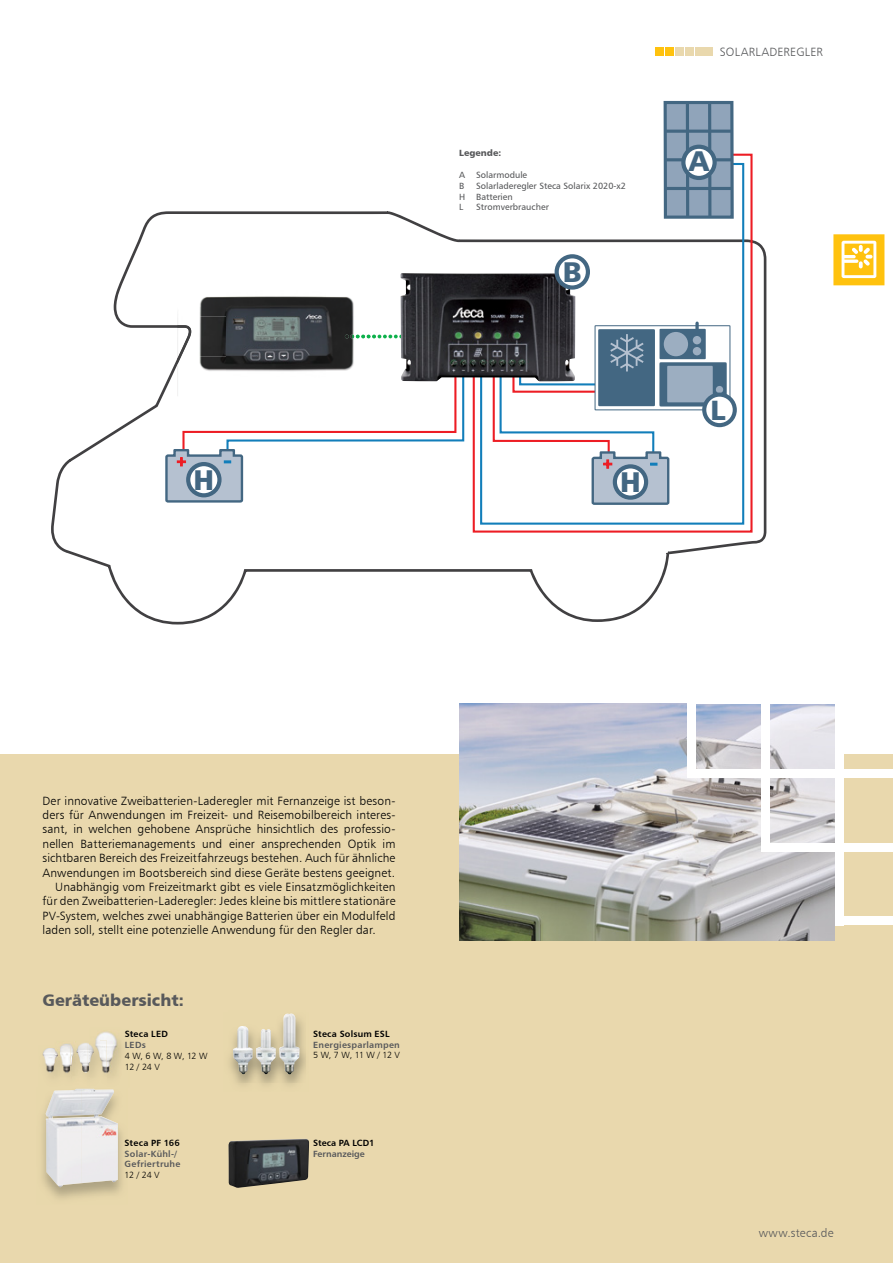
<style>
.page{position:relative;width:893px;height:1263px;background:#fff}
.page>*{position:absolute;margin:0;border:0;box-sizing:border-box;transform-origin:0 0}
.t1{font:28.65px "Humanist 777 BT Black B";color:#436782}
.t2{font:28.05px "Humanist 777 BT Black B";color:#436782}
.t3{font:16.5px "Humanist 777 BT Black B";color:#58595b}
.t4{font:12px "Humanist 777 BT Light B";letter-spacing:.01em;color:#000}
.t5{font:12px "Humanist 777 BT Light B";letter-spacing:.02em;color:#58595b}
.t6{font:9px/10.8px "Humanist 777 BT Roman B";color:#58595b}
.t7{font:9px/10.8px "Humanist 777 BT Bold B";letter-spacing:.025em;color:#58595b}
.t8{font:9px/10.8px "Humanist 777 BT Light B";letter-spacing:-.05em;color:#000}
.t9{font:9px "Humanist 777 BT Bold B";letter-spacing:.02em;color:#000}
.t10{font:9px "Humanist 777 BT Bold B";color:#000}
.t11{font:9px "Humanist 777 BT Bold B";color:#58595b}
.t12{font:9px "Humanist 777 BT Black B";color:#58595b}
</style>
<div class="page">
<div style="left:0;top:755px;width:893px;height:508px;background:#e9d8ad"></div>
<svg style="left:51px;top:211px;width:715px;height:413px"></svg>
<svg style="left:472px;top:153px;width:282px;height:381px"></svg>
<svg style="left:479px;top:162px;width:266px;height:364px"></svg>
<svg style="left:376px;top:335px;width:24px;height:3px"></svg>
<svg style="left:164px;top:370px;width:301px;height:134px"></svg>
<div style="left:595px;top:326px;width:135px;height:84px;background:#fff"></div>
<div style="left:595px;top:325px;width:135px;height:85px;border:1px solid #436782"></div>
<svg style="left:660px;top:363px;width:66px;height:42px"></svg>
<div style="left:659px;top:362px;width:68px;height:44px;border:2px solid #436782"></div>
<div style="left:667px;top:366px;width:46px;height:36px;background:#9caec1"></div>
<div style="left:716px;top:386px;width:7px;height:7px;background:#9caec1;border-radius:50%"></div>
<svg style="left:695px;top:323px;width:4px;height:6px"></svg>
<div style="left:660px;top:330px;width:45px;height:28px;background:#436782"></div>
<div style="left:659px;top:329px;width:47px;height:30px;border:1px solid #436782"></div>
<div style="left:664px;top:332px;width:24px;height:24px;background:#9caec1;border-radius:50%"></div>
<div style="left:693px;top:336px;width:8px;height:8px;background:#9caec1;border-radius:50%"></div>
<div style="left:693px;top:347px;width:8px;height:8px;background:#9caec1;border-radius:50%"></div>
<div style="left:599px;top:330px;width:55px;height:75px;background:#436782"></div>
<div style="left:598px;top:329px;width:57px;height:77px;border:1px solid #436782"></div>
<div style="left:665px;top:102px;width:67px;height:115px;background:#90a4ba"></div>
<div style="left:664px;top:101px;width:70px;height:118px;border:3px solid #436782"></div>
<hr style="left:665px;top:187px;width:67px;height:3px;background:#436782">
<hr style="left:665px;top:158px;width:67px;height:3px;background:#436782">
<hr style="left:665px;top:130px;width:67px;height:3px;background:#436782">
<hr style="left:686px;top:103px;width:3px;height:114px;background:#436782">
<hr style="left:708px;top:103px;width:3px;height:114px;background:#436782">
<svg style="left:492px;top:334px;width:179px;height:172px"></svg>
<img style="left:400px;top:273px;width:175px;height:108px">
<img style="left:177px;top:277px;width:199px;height:119px">
<img style="left:177px;top:325px;width:14px;height:40px">
<img style="left:345px;top:335px;width:31px;height:3px">
<div style="left:188px;top:464px;width:31px;height:31px;background:#fff;border-radius:50%"></div>
<div style="left:186px;top:462px;width:36px;height:35px;border:4px solid #436782;border-radius:50%"></div>
<div style="left:704px;top:395px;width:31px;height:30px;background:#fff;border-radius:50%"></div>
<div style="left:702px;top:393px;width:35px;height:34px;border:4px solid #436782;border-radius:50%"></div>
<svg style="left:683px;top:147px;width:32px;height:31px"></svg>
<div style="left:681px;top:145px;width:36px;height:35px;border:4px solid #436782;border-radius:50%"></div>
<svg style="left:615px;top:466px;width:31px;height:32px"></svg>
<div style="left:613px;top:464px;width:35px;height:36px;border:4px solid #436782;border-radius:50%"></div>
<div style="left:557px;top:256px;width:31px;height:31px;background:#fff;border-radius:50%"></div>
<div style="left:555px;top:254px;width:35px;height:36px;border:4px solid #436782;border-radius:50%"></div>
<img style="left:42px;top:1088px;width:80px;height:111px">
<img style="left:46px;top:1089px;width:72px;height:49px">
<img style="left:46px;top:1138px;width:36px;height:49px">
<div style="left:82px;top:1138px;width:36px;height:45px;background:#eceaed"></div>
<img style="left:228px;top:1139px;width:81px;height:49px">
<img style="left:229px;top:1016px;width:77px;height:67px">
<img style="left:233px;top:1013px;width:67px;height:61px">
<img style="left:43px;top:1048px;width:12px;height:28px">
<img style="left:62px;top:1044px;width:14px;height:31px">
<img style="left:59px;top:1046px;width:12px;height:29px">
<img style="left:55px;top:1051px;width:4px;height:24px">
<img style="left:87px;top:1043px;width:3px;height:34px">
<img style="left:76px;top:1043px;width:11px;height:32px">
<img style="left:90px;top:1032px;width:31px;height:44px">
<img style="left:459px;top:704px;width:376px;height:237px">
<div style="left:687px;top:769px;width:206px;height:9px;background:#fff"></div>
<div style="left:761px;top:843px;width:132px;height:8px;background:#fff"></div>
<div style="left:835px;top:916px;width:58px;height:9px;background:#fff"></div>
<div style="left:761px;top:698px;width:9px;height:153px;background:#fff"></div>
<div style="left:687px;top:695px;width:9px;height:83px;background:#fff"></div>
<div style="left:835px;top:700px;width:8px;height:225px;background:#fff"></div>
<div style="left:705px;top:47px;width:8px;height:9px;background:#e9d8ad"></div>
<div style="left:695px;top:47px;width:8px;height:9px;background:#e9d8ad"></div>
<div style="left:685px;top:47px;width:8px;height:9px;background:#e9d8ad"></div>
<div style="left:675px;top:47px;width:8px;height:9px;background:#e9d8ad"></div>
<div style="left:665px;top:47px;width:9px;height:9px;background:#ffc20e"></div>
<div style="left:655px;top:47px;width:9px;height:9px;background:#ffc20e"></div>
<svg style="left:833px;top:234px;width:51px;height:51px"></svg>
<h1 class="t1" style="left:193px;top:461px;width:22px">H</h1>
<p class="t12" style="left:459px;top:148px;width:43px">Legende:</p>
<p class="t6" style="left:459px;top:169px;width:70px">A Solarmodule<br>B</p>
<p class="t6" style="left:459px;top:180px;width:168px;text-indent:17px">Solarladeregler Steca Solarix 2020-x2<br>H Batterien<br>L</p>
<p class="t6" style="left:476px;top:202px;width:74px">Stromverbraucher</p>
<h1 class="t1" style="left:563px;top:254px;width:21px">B</h1>
<h1 class="t1" style="left:620px;top:464px;width:22px">H</h1>
<p class="t5" style="left:720px;top:44px;width:105px">SOLARLADEREGLER</p>
<h1 class="t1" style="left:689px;top:142px;width:22px">A</h1>
<h2 class="t2" style="left:711px;top:392px;width:17px">L</h2>
<p class="t4" style="left:43px;top:793px;width:354px">Der innovative Zweibatterien-Laderegler mit Fernanzeige ist beson-</p>
<p class="t4" style="left:43px;top:807px;width:354px">ders für Anwendungen im Freizeit- und Reisemobilbereich interes-</p>
<p class="t4" style="left:43px;top:822px;width:354px">sant, in welchen gehobene Ansprüche hinsichtlich des professio-</p>
<p class="t4" style="left:43px;top:836px;width:354px">nellen Batteriemanagements und einer ansprechenden Optik im</p>
<p class="t4" style="left:43px;top:851px;width:354px">sichtbaren Bereich des Freizeitfahrzeugs bestehen. Auch für ähnliche</p>
<p class="t4" style="left:43px;top:865px;width:354px">Anwendungen im Bootsbereich sind diese Geräte bestens geeignet.</p>
<p class="t4" style="left:55px;top:879px;width:342px">Unabhängig vom Freizeitmarkt gibt es viele Einsatzmöglichkeiten</p>
<p class="t4" style="left:43px;top:894px;width:354px">für den Zweibatterien-Laderegler: Jedes kleine bis mittlere stationäre</p>
<p class="t4" style="left:43px;top:908px;width:354px">PV-System, welches zwei unabhängige Batterien über ein Modulfeld</p>
<p class="t4" style="left:43px;top:923px;width:335px">laden soll, stellt eine potenzielle Anwendung für den Regler dar.</p>
<h3 class="t3" style="left:43px;top:990px;width:143px">Geräteübersicht:</h3>
<p class="t9" style="left:125px;top:1029px;width:45px">Steca LED</p>
<p class="t7" style="left:125px;top:1039px;width:22px">LEDs</p>
<p class="t8" style="left:125px;top:1050px;width:84px">4 W, 6 W, 8 W, 12 W<br>12 / 24 V</p>
<p class="t9" style="left:125px;top:1137px;width:57px">Steca PF 166</p>
<p class="t7" style="left:125px;top:1148px;width:57px">Solar-Kühl-/<br>Gefriertruhe</p>
<p class="t8" style="left:125px;top:1169px;width:37px">12 / 24 V</p>
<p class="t9" style="left:313px;top:1028px;width:78px">Steca Solsum ESL</p>
<p class="t7" style="left:313px;top:1039px;width:88px">Energiesparlampen</p>
<p class="t8" style="left:313px;top:1050px;width:88px">5 W, 7 W, 11 W / 12 V</p>
<p class="t10" style="left:313px;top:1137px;width:63px">Steca PA LCD1</p>
<p class="t11" style="left:313px;top:1148px;width:53px">Fernanzeige</p>
<p class="t5" style="left:759px;top:1225px;width:76px">www.steca.de</p>
</div>
